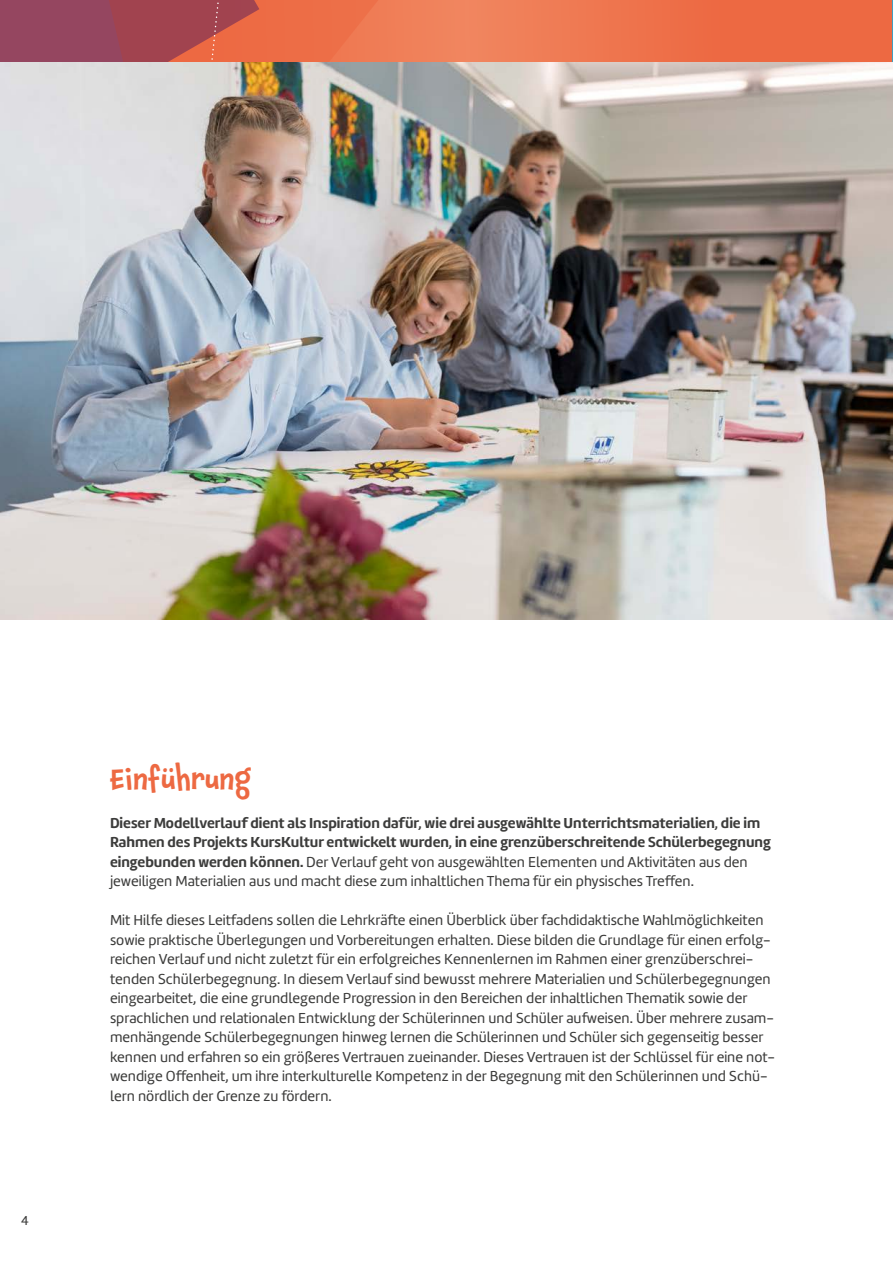
<style>
.page{position:relative;width:893px;height:1263px;background:#fff}
.page>*{position:absolute;margin:0;border:0;box-sizing:border-box;transform-origin:0 0}
.t1{font:500 30px "Chaloops";color:#ed6942}
.t2{font:15px/19.5px "Marine";color:#3c3c3b}
.t3{font:700 15px/19.5px "Marine";color:#3c3c3b}
.t4{font:13.5px "Marine";color:#3c3c3b}
.s1{font-weight:400}
</style>
<div class="page">
<img style="left:0;top:61px;width:893px;height:558px">
<svg style="left:430px;top:0;width:462px;height:61px;background:#ee734c"></svg>
<svg style="left:0;top:0;width:430px;height:61px;background:#c35b52"></svg>
<hr style="left:892px;top:0;width:1px;height:61px;background:#439fbf">
<p class="t4" style="left:21px;top:1212px;width:9px">4</p>
<h1 class="t1" style="left:110px;top:755px;width:143px">Einführung</h1>
<p class="t3" style="left:110px;top:812px;width:662px">Dieser Modellverlauf dient als Inspiration dafür, wie drei ausgewählte Unterrichtsmaterialien, die im Rahmen des Projekts KursKultur entwickelt wurden, in eine grenzüberschreitende Schülerbegegnung eingebunden werden können. <span class="s1">Der Verlauf geht von ausgewählten Elementen und Aktivitäten aus den jeweiligen Materialien aus und macht diese zum inhaltlichen Thema für ein physisches Treffen.</span></p>
<p class="t2" style="left:110px;top:910px;width:666px">Mit Hilfe dieses Leitfadens sollen die Lehrkräfte einen Überblick über fachdidaktische Wahlmöglichkeiten sowie praktische Überlegungen und Vorbereitungen erhalten. Diese bilden die Grundlage für einen erfolg&shy;reichen Verlauf und nicht zuletzt für ein erfolgreiches Kennenlernen im Rahmen einer grenzüberschrei&shy;tenden Schülerbegegnung. In diesem Verlauf sind bewusst mehrere Materialien und Schülerbegegnungen eingearbeitet, die eine grundlegende Progression in den Bereichen der inhaltlichen Thematik sowie der sprachlichen und relationalen Entwicklung der Schülerinnen und Schüler aufweisen. Über mehrere zusam&shy;menhängende Schülerbegegnungen hinweg lernen die Schülerinnen und Schüler sich gegenseitig besser kennen und erfahren so ein größeres Vertrauen zueinander. Dieses Vertrauen ist der Schlüssel für eine not&shy;wendige Offenheit, um ihre interkulturelle Kompetenz in der Begegnung mit den Schülerinnen und Schü&shy;lern nördlich der Grenze zu fördern.</p>
</div>
